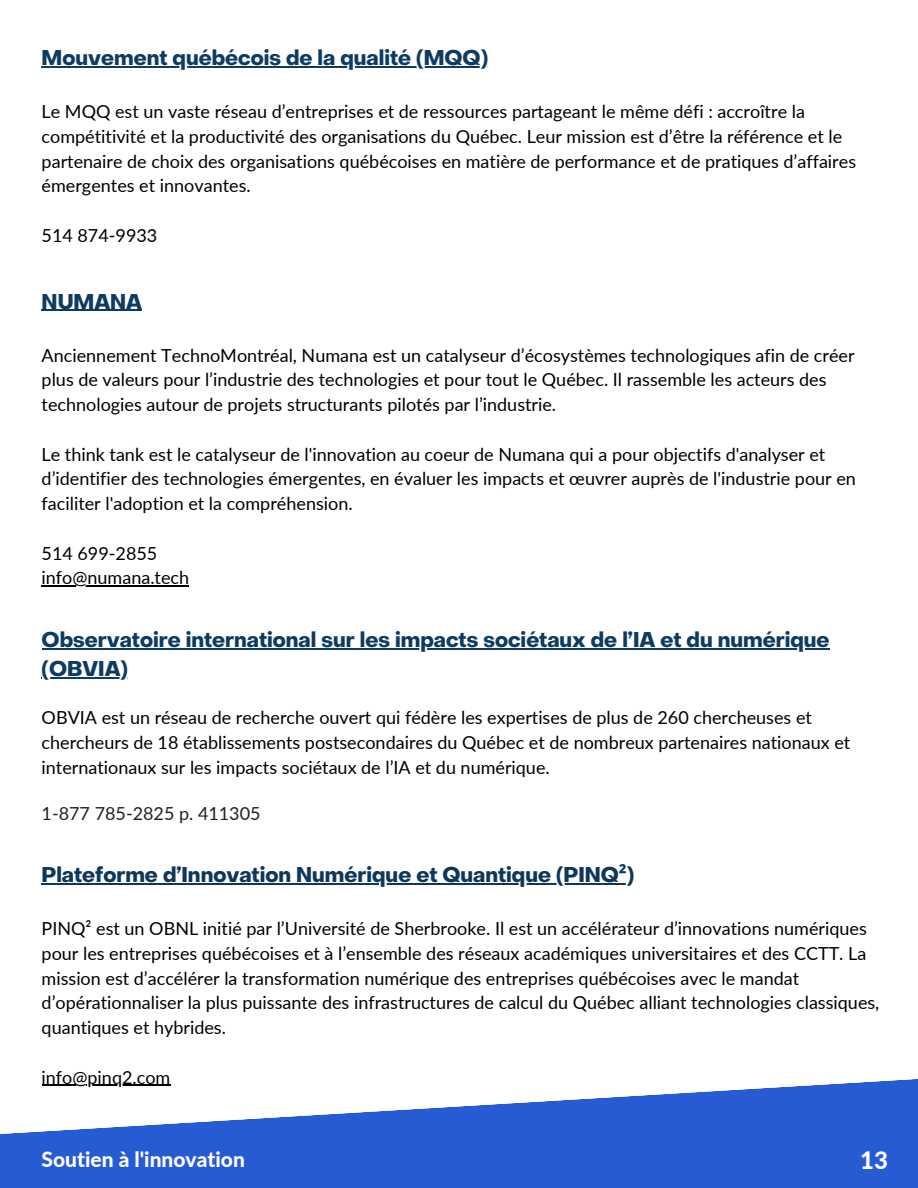
<style>
.page{position:relative;width:918px;height:1188px;background:#fff}
.page>*{position:absolute;margin:0;border:0;box-sizing:border-box;transform-origin:0 0}
.t1{font:800 24px "Lato";color:#fff}
.t2{font:700 21px "Object Sans";color:#0e3b61}
.t3{font:700 21px "Object Sans";color:#0e375a}
.t4{font:800 21px "Lato";color:#fff}
.t5{font:18px/24.8px "Lato";color:#000}
.t6{font:18px "Lato";color:#222}
.s1{font-family:"Noto Sans"}
</style>
<div class="page">
<svg style="left:0;top:1079px;width:918px;height:109px;fill:#275bd4"></svg>
<hr style="left:42px;top:648px;width:788px;height:1px;background:#0e3b61">
<hr style="left:42px;top:677px;width:86px;height:1px;background:#0e3b61">
<hr style="left:42px;top:310px;width:100px;height:1px;background:#0e3b61">
<hr style="left:42px;top:586px;width:147px;height:1px;background:#000">
<hr style="left:42px;top:66px;width:446px;height:1px;background:#0e3b61">
<hr style="left:42px;top:883px;width:592px;height:2px;background:#0e375a">
<hr style="left:42px;top:1085px;width:128px;height:1px;background:#000">
<p class="t2" style="left:42px;top:50px;width:448px">Mouvement québécois de la qualité (MQQ)</p>
<h2 class="t5" style="left:42px;top:99px;width:816px">Le MQQ est un vaste réseau d’entreprises et de ressources partageant le même défi : accroître la compétitivité et la productivité des organisations du Québec. Leur mission est d’être la référence et le partenaire de choix des organisations québécoises en matière de performance et de pratiques d’affaires émergentes et innovantes.</h2>
<p class="t5" style="left:42px;top:222px;width:117px">514 874-9933</p>
<p class="t2" style="left:42px;top:293px;width:102px">NUMANA</p>
<p class="t5" style="left:42px;top:342px;width:815px">Anciennement TechnoMontréal, Numana est un catalyseur d’écosystèmes technologiques afin de créer plus de valeurs pour l’industrie des technologies et pour tout le Québec. Il rassemble les acteurs des technologies autour de projets structurants pilotés par l’industrie.</p>
<p class="t5" style="left:42px;top:441px;width:816px">Le think tank est le catalyseur de l'innovation au coeur de Numana qui a pour objectifs d'analyser et d’identifier des technologies émergentes, en évaluer les impacts et œuvrer auprès de l'industrie pour en faciliter l'adoption et la compréhension.</p>
<h2 class="t5" style="left:42px;top:540px;width:117px">514 699-2855</h2>
<p class="t5" style="left:42px;top:565px;width:149px">info@numana.tech</p>
<p class="t2" style="left:42px;top:631px;width:789px">Observatoire international sur les impacts sociétaux de l’IA et du numérique</p>
<h1 class="t2" style="left:42px;top:660px;width:88px">(OBVIA)</h1>
<h1 class="t5" style="left:42px;top:705px;width:772px">OBVIA est un réseau de recherche ouvert qui fédère les expertises de plus de 260 chercheuses et</h1>
<p class="t5" style="left:42px;top:730px;width:810px">chercheurs de 18 établissements postsecondaires du Québec et de nombreux partenaires nationaux et internationaux sur les impacts sociétaux de l’IA et du numérique.</p>
<p class="t6" style="left:42px;top:802px;width:221px">1-877 785-2825 p. 411305</p>
<p class="t3" style="left:42px;top:867px;width:594px">Plateforme d’Innovation Numérique et Quantique (PINQ<span class="s1">²</span>)</p>
<p class="t5" style="left:42px;top:916px;width:839px">PINQ² est un OBNL initié par l’Université de Sherbrooke. Il est un accélérateur d’innovations numériques pour les entreprises québécoises et à l’ensemble des réseaux académiques universitaires et des CCTT. La mission est d’accélérer la transformation numérique des entreprises québécoises avec le mandat d’opérationnaliser la plus puissante des infrastructures de calcul du Québec alliant technologies classiques, quantiques et hybrides.</p>
<p class="t5" style="left:42px;top:1064px;width:130px">info@pinq2.com</p>
<h2 class="t4" style="left:42px;top:1146px;width:205px">Soutien à l'innovation</h2>
<p class="t1" style="left:860px;top:1145px;width:29px">13</p>
</div>
